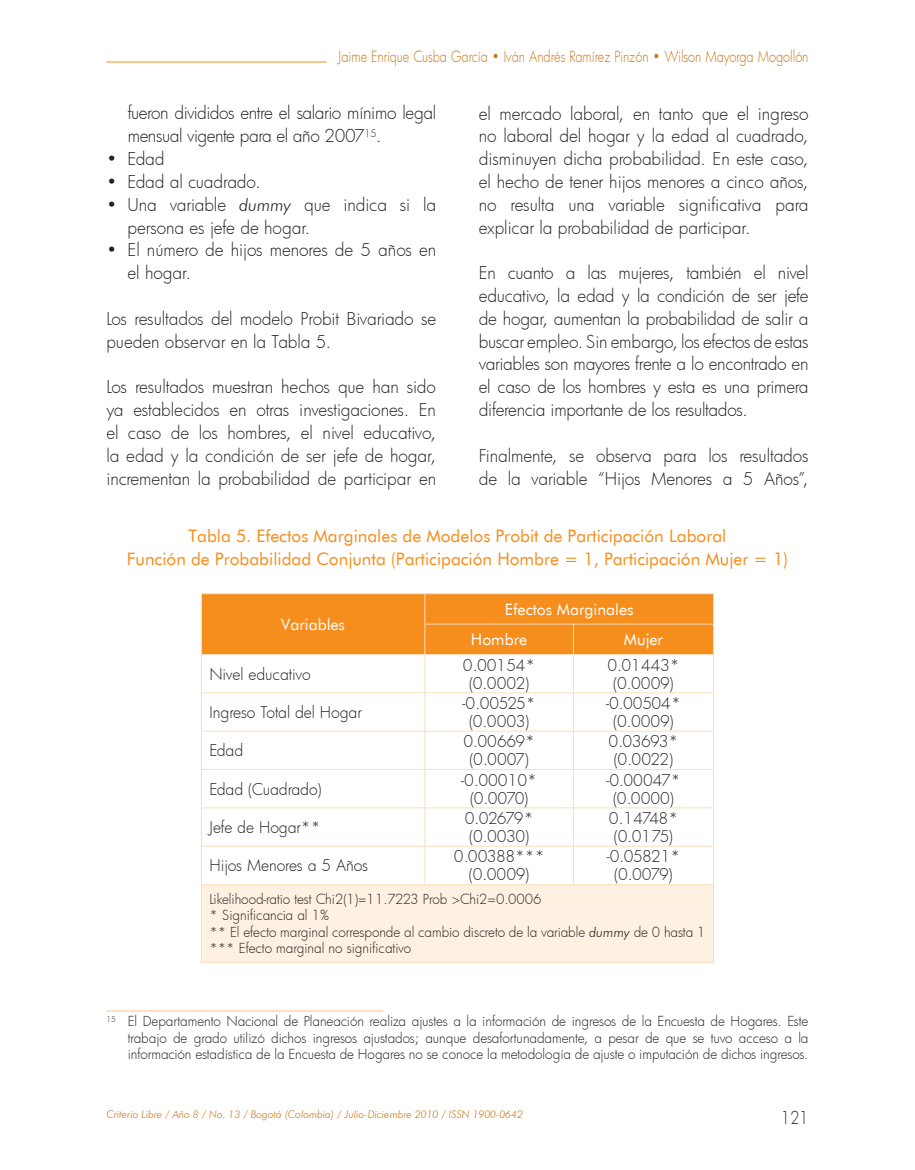
<style>
.page{position:relative;width:915px;height:1170px;background:#fff}
.page>*{position:absolute;margin:0;border:0;box-sizing:border-box;transform-origin:0 0}
.t1{font:300 17.25px/22.8px "Futura";letter-spacing:-.01em;color:#231f20}
.t2{font:17.25px/22.8px "Futura BT";color:#f68e1e;text-align:center}
.t3{font:300 17.25px "Futura";letter-spacing:-.01em;color:#231f20;scale:.85 1}
.t4{font:300 15.75px/18px "Futura";letter-spacing:-.005em;color:#231f20;text-align:center}
.t5{font:15.75px/30.3px "Futura BT";color:#fff}
.t6{font:300 15.75px/18px "Futura";letter-spacing:-.035em;color:#231f20;text-align:center}
.t7{font:300 15.75px/18px "Futura";letter-spacing:-.055em;color:#231f20;text-align:center}
.t8{font:300 15.75px/18px "Futura";letter-spacing:-.04em;color:#231f20;text-align:center}
.t9{font:300 15px "Futura";color:#cb7616;scale:.85 1}
.t10{font:300 13.5px/16.5px "Futura";letter-spacing:-.005em;color:#231f20}
.t11{font:italic 300 10.5px "Futura BT";color:#cb7616}
.s1{font-family:"Futura BT";font-style:italic}
</style>
<div class="page">
<hr style="left:106px;top:62px;width:220px;height:1px;background:#f68e1e">
<div style="left:201px;top:884px;width:512px;height:78px;background:#fef1e2"></div>
<div style="left:201px;top:593px;width:513px;height:61px;background:#f68e1e"></div>
<hr style="left:201px;top:624px;width:1px;height:30px;background:#fddebe">
<hr style="left:424px;top:623px;width:149px;height:1px;background:#fddebe">
<hr style="left:424px;top:624px;width:1px;height:30px;background:#fddebe">
<hr style="left:573px;top:623px;width:140px;height:1px;background:#fddebe">
<hr style="left:573px;top:624px;width:1px;height:30px;background:#fddebe">
<hr style="left:713px;top:624px;width:1px;height:30px;background:#fddebe">
<hr style="left:201px;top:654px;width:223px;height:1px;background:#fddebe">
<hr style="left:201px;top:654px;width:1px;height:38px;background:#fddebe">
<hr style="left:424px;top:654px;width:149px;height:1px;background:#fddebe">
<hr style="left:424px;top:654px;width:1px;height:38px;background:#fddebe">
<hr style="left:573px;top:654px;width:140px;height:1px;background:#fddebe">
<hr style="left:573px;top:654px;width:1px;height:38px;background:#fddebe">
<hr style="left:713px;top:654px;width:1px;height:38px;background:#fddebe">
<hr style="left:201px;top:692px;width:223px;height:1px;background:#fddebe">
<hr style="left:201px;top:693px;width:1px;height:37px;background:#fddebe">
<hr style="left:424px;top:692px;width:149px;height:1px;background:#fddebe">
<hr style="left:424px;top:693px;width:1px;height:37px;background:#fddebe">
<hr style="left:573px;top:692px;width:140px;height:1px;background:#fddebe">
<hr style="left:573px;top:693px;width:1px;height:37px;background:#fddebe">
<hr style="left:713px;top:693px;width:1px;height:37px;background:#fddebe">
<hr style="left:201px;top:730px;width:223px;height:1px;background:#fddebe">
<hr style="left:201px;top:731px;width:1px;height:38px;background:#fddebe">
<hr style="left:424px;top:730px;width:149px;height:1px;background:#fddebe">
<hr style="left:424px;top:731px;width:1px;height:38px;background:#fddebe">
<hr style="left:573px;top:730px;width:140px;height:1px;background:#fddebe">
<hr style="left:573px;top:731px;width:1px;height:38px;background:#fddebe">
<hr style="left:713px;top:731px;width:1px;height:38px;background:#fddebe">
<hr style="left:201px;top:769px;width:223px;height:1px;background:#fddebe">
<hr style="left:201px;top:769px;width:1px;height:38px;background:#fddebe">
<hr style="left:424px;top:769px;width:149px;height:1px;background:#fddebe">
<hr style="left:424px;top:769px;width:1px;height:38px;background:#fddebe">
<hr style="left:573px;top:769px;width:140px;height:1px;background:#fddebe">
<hr style="left:573px;top:769px;width:1px;height:38px;background:#fddebe">
<hr style="left:713px;top:769px;width:1px;height:38px;background:#fddebe">
<hr style="left:201px;top:807px;width:223px;height:1px;background:#fddebe">
<hr style="left:201px;top:808px;width:1px;height:37px;background:#fddebe">
<hr style="left:424px;top:807px;width:149px;height:1px;background:#fddebe">
<hr style="left:424px;top:808px;width:1px;height:37px;background:#fddebe">
<hr style="left:573px;top:807px;width:140px;height:1px;background:#fddebe">
<hr style="left:573px;top:808px;width:1px;height:37px;background:#fddebe">
<hr style="left:713px;top:808px;width:1px;height:37px;background:#fddebe">
<hr style="left:201px;top:845px;width:223px;height:1px;background:#fddebe">
<hr style="left:201px;top:846px;width:1px;height:38px;background:#fddebe">
<hr style="left:424px;top:845px;width:149px;height:1px;background:#fddebe">
<hr style="left:424px;top:846px;width:1px;height:38px;background:#fddebe">
<hr style="left:573px;top:845px;width:140px;height:1px;background:#fddebe">
<hr style="left:573px;top:846px;width:1px;height:38px;background:#fddebe">
<hr style="left:713px;top:846px;width:1px;height:38px;background:#fddebe">
<hr style="left:201px;top:884px;width:223px;height:1px;background:#fddebe">
<hr style="left:201px;top:884px;width:1px;height:78px;background:#fddebe">
<hr style="left:424px;top:884px;width:149px;height:1px;background:#fddebe">
<hr style="left:573px;top:884px;width:140px;height:1px;background:#fddebe">
<hr style="left:713px;top:884px;width:1px;height:78px;background:#fddebe">
<hr style="left:201px;top:962px;width:223px;height:1px;background:#fddebe">
<hr style="left:424px;top:962px;width:149px;height:1px;background:#fddebe">
<hr style="left:573px;top:962px;width:140px;height:1px;background:#fddebe">
<hr style="left:106px;top:1010px;width:277px;height:1px;background:#fcc287">
<p class="t9" style="left:338px;top:46px;width:554px">Jaime Enrique Cusba García • Iván Andrés Ramírez Pinzón • Wilson Mayorga Mogollón</p>
<p class="t1" style="left:128px;top:101px;width:310px">fueron divididos entre el salario mínimo legal mensual vigente para el año 2007<sup>15</sup>.</p>
<p class="t1" style="left:106px;top:147px;width:60px">• Edad</p>
<p class="t1" style="left:106px;top:170px;width:156px">• Edad al cuadrado.</p>
<p class="t1" style="left:128px;top:193px;width:310px;text-indent:-21px">• Una variable <span class="s1">dummy</span> que indica si la persona es jefe de hogar.</p>
<p class="t1" style="left:128px;top:238px;width:310px;text-indent:-21px">• El número de hijos menores de 5 años en el hogar.</p>
<p class="t1" style="left:106px;top:307px;width:331px">Los resultados del modelo Probit Bivariado se pueden observar en la Tabla 5.</p>
<p class="t1" style="left:106px;top:375px;width:331px;text-align:justify">Los resultados muestran hechos que han sido ya establecidos en otras investigaciones. En el caso de los hombres, el nivel educativo, la edad y la condición de ser jefe de hogar, incrementan la probabilidad de participar en</p>
<p class="t1" style="left:478px;top:101px;width:331px;text-align:justify">el mercado laboral, en tanto que el ingreso no laboral del hogar y la edad al cuadrado, disminuyen dicha probabilidad. En este caso, el hecho de tener hijos menores a cinco años, no resulta una variable significativa para explicar la probabilidad de participar.</p>
<p class="t1" style="left:478px;top:261px;width:331px;text-align:justify">En cuanto a las mujeres, también el nivel educativo, la edad y la condición de ser jefe de hogar, aumentan la probabilidad de salir a buscar empleo. Sin embargo, los efectos de estas variables son mayores frente a lo encontrado en el caso de los hombres y esta es una primera diferencia importante de los resultados.</p>
<p class="t1" style="left:478px;top:443px;width:331px">Finalmente, se observa para los resultados de la variable “Hijos Menores a 5 Años”,</p>
<p class="t2" style="left:127px;top:524px;width:662px">Tabla 5. Efectos Marginales de Modelos Probit de Participación Laboral<br>Función de Probabilidad Conjunta (Participación Hombre = 1, Participación Mujer = 1)</p>
<p class="t5" style="left:281px;top:609px;width:65px">Variables</p>
<p class="t5" style="left:471px;top:594px;width:164px;text-indent:34px">Efectos Marginales<br>Hombre</p>
<p class="t5" style="left:623px;top:624px;width:41px">Mujer</p>
<p class="t4" style="left:209px;top:664px;width:102px">Nivel educativo</p>
<p class="t4" style="left:463px;top:655px;width:74px">0.00154* (0.0002)</p>
<p class="t4" style="left:607px;top:655px;width:74px">0.01443* (0.0009)</p>
<p class="t4" style="left:209px;top:702px;width:154px">Ingreso Total del Hogar</p>
<p class="t4" style="left:462px;top:693px;width:74px">-0.00525* (0.0003)</p>
<p class="t4" style="left:606px;top:693px;width:76px">-0.00504* (0.0009)</p>
<p class="t4" style="left:209px;top:741px;width:35px">Edad</p>
<p class="t4" style="left:463px;top:732px;width:73px">0.00669* (0.0007)</p>
<p class="t6" style="left:608px;top:732px;width:71px">0.03693* (0.0022)</p>
<p class="t4" style="left:209px;top:779px;width:113px">Edad (Cuadrado)</p>
<p class="t4" style="left:461px;top:770px;width:77px">-0.00010* (0.0070)</p>
<p class="t4" style="left:606px;top:770px;width:76px">-0.00047* (0.0000)</p>
<p class="t4" style="left:209px;top:817px;width:112px">Jefe de Hogar**</p>
<p class="t6" style="left:464px;top:809px;width:70px;text-align:left">0.02679* (0.0030)</p>
<p class="t8" style="left:608px;top:809px;width:71px">0.14748* (0.0175)</p>
<p class="t4" style="left:209px;top:856px;width:160px">Hijos Menores a 5 Años</p>
<p class="t4" style="left:453px;top:847px;width:92px">0.00388*** (0.0009)</p>
<p class="t7" style="left:606px;top:847px;width:75px">-0.05821* (0.0079)</p>
<p class="t10" style="left:209px;top:890px;width:497px">Likelihood-ratio test Chi2(1)=11.7223 Prob &gt;Chi2=0.0006<br>* Significancia al 1%<br>** El efecto marginal corresponde al cambio discreto de la variable <span class="s1">dummy</span> de 0 hasta 1 *** Efecto marginal no significativo</p>
<p class="t10" style="left:128px;top:1012px;width:682px;text-align:justify;text-indent:-21px"><sup>15</sup> El Departamento Nacional de Planeación realiza ajustes a la información de ingresos de la Encuesta de Hogares. Este trabajo de grado utilizó dichos ingresos ajustados; aunque desafortunadamente, a pesar de que se tuvo acceso a la información estadística de la Encuesta de Hogares no se conoce la metodología de ajuste o imputación de dichos ingresos.</p>
<p class="t11" style="left:106px;top:1108px;width:418px">Criterio Libre / Año 8 / No. 13 / Bogotá (Colombia) / Julio-Diciembre 2010 / ISSN 1900-0642</p>
<p class="t3" style="left:781px;top:1105px;width:34px">121</p>
</div>
